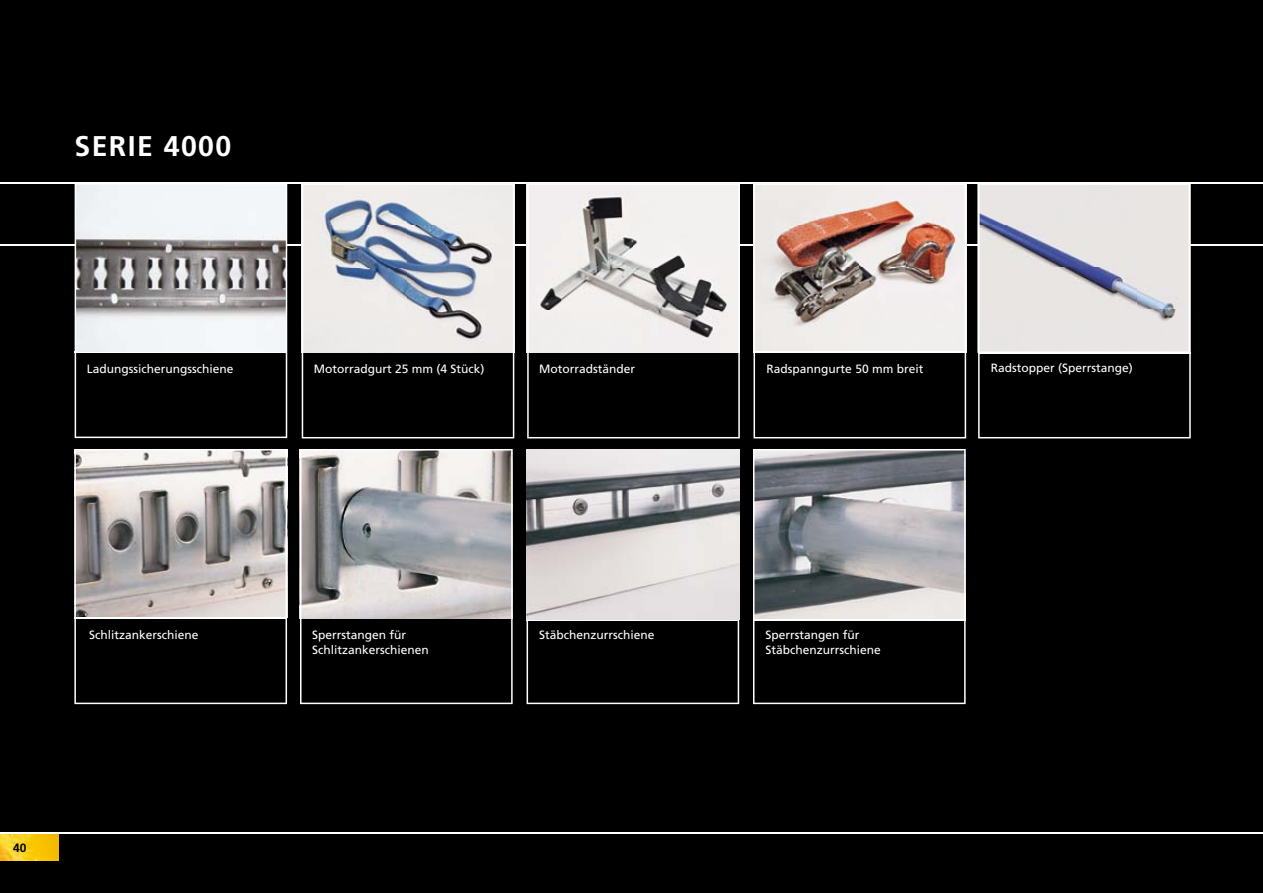
<style>
.page{position:relative;width:1263px;height:893px;background:#000}
.page>*{position:absolute;margin:0;border:0;box-sizing:border-box;transform-origin:0 0}
.t1{font:700 28.5px "Frutiger CE";letter-spacing:.05em;color:#fff}
.t2{font:12px/15px "Frutiger CE";color:#fff}
.t3{font:700 12px "Frutiger CE";color:#000}
</style>
<div class="page">
<img style="left:0;top:833px;width:58px;height:27px">
<hr style="left:0;top:244px;width:1263px;height:1px;background:#fff">
<hr style="left:0;top:183px;width:1263px;height:1px;background:#fff">
<hr style="left:0;top:832px;width:1263px;height:1px;background:#fff">
<svg style="left:74px;top:449px;width:213px;height:255px"></svg>
<hr style="left:74px;top:617px;width:213px;height:2px;background:#fff">
<svg style="left:300px;top:449px;width:213px;height:255px"></svg>
<img style="left:753px;top:183px;width:213px;height:255px">
<hr style="left:754px;top:352px;width:212px;height:1px;background:#fff">
<svg style="left:302px;top:184px;width:212px;height:254px"></svg>
<svg style="left:527px;top:184px;width:213px;height:254px;fill:#efedeb"></svg>
<svg style="left:753px;top:449px;width:213px;height:255px"></svg>
<hr style="left:753px;top:619px;width:213px;height:1px;background:#fff">
<svg style="left:526px;top:449px;width:213px;height:255px"></svg>
<hr style="left:526px;top:619px;width:213px;height:1px;background:#fff">
<img style="left:526px;top:450px;width:213px;height:169px">
<svg style="left:978px;top:184px;width:213px;height:254px;fill:#e8e5e2"></svg>
<hr style="left:978px;top:352px;width:213px;height:2px;background:#fff">
<svg style="left:75px;top:184px;width:212px;height:254px"></svg>
<h1 class="t1" style="left:74px;top:129px;width:159px">SERIE 4000</h1>
<p class="t2" style="left:87px;top:361px;width:148px">Ladungssicherungsschiene</p>
<p class="t2" style="left:991px;top:361px;width:144px">Radstopper (Sperrstange)</p>
<p class="t2" style="left:314px;top:362px;width:172px">Motorradgurt 25 mm (4 Stück)</p>
<p class="t2" style="left:539px;top:362px;width:98px">Motorradständer</p>
<p class="t2" style="left:767px;top:362px;width:158px">Radspanngurte 50 mm breit</p>
<p class="t2" style="left:89px;top:627px;width:111px">Schlitzankerschiene</p>
<p class="t2" style="left:312px;top:627px;width:118px">Sperrstangen für<br>Schlitzankerschienen</p>
<p class="t3" style="left:13px;top:840px;width:15px">40</p>
<p class="t2" style="left:539px;top:627px;width:117px">Stäbchenzurrschiene</p>
<p class="t2" style="left:766px;top:627px;width:117px">Sperrstangen für<br>Stäbchenzurrschiene</p>
</div>
